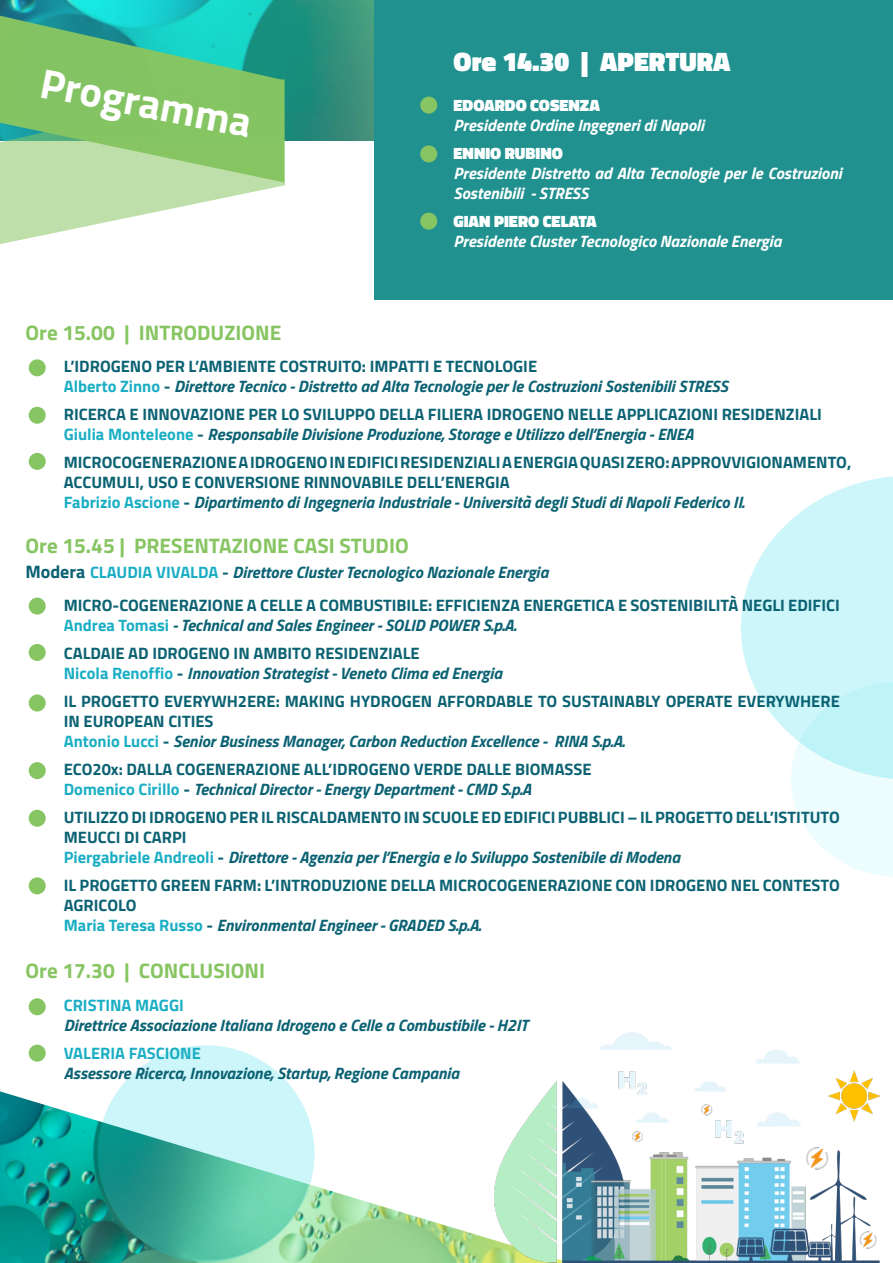
<style>
.page{position:relative;width:893px;height:1263px;background:#fff}
.page>*{position:absolute;margin:0;border:0;box-sizing:border-box;transform-origin:0 0}
.t1{font:700 42px "Titillium Web";color:#fff}
.Paragrafo_base{font:900 27px "Titillium Web";color:#fff}
.Paragrafo_base-2{font:700 21px "Titillium Web";color:#87c562}
.Paragrafo_base-3{font:italic 700 16.5px "Titillium Web";color:#0b6273}
.Paragrafo_base-4{font:700 16.5px/19.8px "Titillium Web";color:#0b6273}
.t2{font:italic 700 16.5px/19.8px "Titillium Web";color:#fff}
.t3{font:900 16.5px "Titillium Web";color:#fff}
.t4{font:700 16.5px "Titillium Web";color:#1aaec4}
.s1{font-style:normal;color:#1aaec4}
.s2{font-style:normal}
.s3{font-style:normal;font-size:18px}
</style>
<div class="page">
<img style="left:284px;top:0;width:90px;height:141px">
<div style="left:374px;top:0;width:519px;height:300px;background:#219190"></div>
<img style="left:0;top:1091px;width:567px;height:172px">
<svg style="left:0;top:0;width:284px;height:79px"></svg>
<svg style="left:98px;top:1045px;width:216px;height:217px"></svg>
<svg style="left:0;top:79px;width:285px;height:165px"></svg>
<img style="left:495px;top:1032px;width:385px;height:230px">
<svg style="left:741px;top:476px;width:152px;height:259px;fill:#ccf6fa"></svg>
<svg style="left:791px;top:682px;width:102px;height:195px"></svg>
<div style="left:29px;top:598px;width:17px;height:17px;background:#87c562;border-radius:50%"></div>
<div style="left:29px;top:644px;width:17px;height:17px;background:#87c562;border-radius:50%"></div>
<div style="left:29px;top:694px;width:17px;height:17px;background:#87c562;border-radius:50%"></div>
<div style="left:29px;top:762px;width:17px;height:17px;background:#87c562;border-radius:50%"></div>
<div style="left:29px;top:810px;width:17px;height:17px;background:#87c562;border-radius:50%"></div>
<div style="left:29px;top:877px;width:17px;height:17px;background:#87c562;border-radius:50%"></div>
<div style="left:29px;top:998px;width:17px;height:17px;background:#87c562;border-radius:50%"></div>
<div style="left:29px;top:1044px;width:17px;height:18px;background:#87c562;border-radius:50%"></div>
<div style="left:420px;top:97px;width:17px;height:17px;background:#87c562;border-radius:50%"></div>
<div style="left:420px;top:145px;width:17px;height:17px;background:#87c562;border-radius:50%"></div>
<div style="left:420px;top:213px;width:17px;height:17px;background:#87c562;border-radius:50%"></div>
<div style="left:29px;top:359px;width:17px;height:17px;background:#87c562;border-radius:50%"></div>
<div style="left:29px;top:407px;width:17px;height:17px;background:#87c562;border-radius:50%"></div>
<div style="left:29px;top:453px;width:17px;height:17px;background:#87c562;border-radius:50%"></div>
<p class="t1" style="left:47px;top:51px;width:216px;rotate:11deg">Programma</p>
<p class="Paragrafo_base" style="left:454px;top:42px;width:278px">Ore 14.30 | APERTURA</p>
<p class="t3" style="left:454px;top:93px;width:148px">EDOARDO COSENZA</p>
<p class="t2" style="left:454px;top:114px;width:252px">Presidente Ordine Ingegneri di Napoli</p>
<p class="t3" style="left:454px;top:141px;width:111px">ENNIO RUBINO</p>
<p class="t2" style="left:454px;top:162px;width:390px">Presidente Distretto ad Alta Tecnologie per le Costruzioni<br>Sostenibili - STRESS</p>
<p class="t3" style="left:454px;top:209px;width:144px">GIAN PIERO CELATA</p>
<p class="t2" style="left:454px;top:230px;width:330px">Presidente Cluster Tecnologico Nazionale Energia</p>
<p class="Paragrafo_base-2" style="left:26px;top:316px;width:257px">Ore 15.00 | INTRODUZIONE</p>
<p class="Paragrafo_base-4" style="left:64px;top:356px;width:475px">L’IDROGENO PER L’AMBIENTE COSTRUITO: IMPATTI E TECNOLOGIE</p>
<p class="Paragrafo_base-3" style="left:64px;top:373px;width:666px"><span class="s1">Alberto Zinno</span> <span class="s2">-</span> Direttore Tecnico - Distretto ad Alta Tecnologie per le Costruzioni Sostenibili STRESS</p>
<p class="Paragrafo_base-4" style="left:64px;top:404px;width:759px">RICERCA E INNOVAZIONE PER LO SVILUPPO DELLA FILIERA IDROGENO NELLE APPLICAZIONI RESIDENZIALI</p>
<p class="Paragrafo_base-3" style="left:64px;top:421px;width:631px"><span class="s1">Giulia Monteleone</span> <span class="s2">-</span> Responsabile Divisione Produzione, Storage e Utilizzo dell’Energia - ENEA</p>
<p class="Paragrafo_base-4" style="left:64px;top:452px;width:789px">MICROCOGENERAZIONE A IDROGENO IN EDIFICI RESIDENZIALI A ENERGIA QUASI ZERO: APPROVVIGIONAMENTO,<br>ACCUMULI, USO E CONVERSIONE RINNOVABILE DELL’ENERGIA</p>
<p class="Paragrafo_base-3" style="left:64px;top:489px;width:682px"><span class="s1">Fabrizio Ascione</span> <span class="s2">-</span> Dipartimento di Ingegneria Industriale - Università degli Studi di Napoli Federico II.</p>
<p class="Paragrafo_base-2" style="left:26px;top:530px;width:385px">Ore 15.45 | PRESENTAZIONE CASI STUDIO</p>
<p class="Paragrafo_base-3" style="left:26px;top:560px;width:524px"><span class="s3">Modera</span> <span class="s1">CLAUDIA VIVALDA</span> <span class="s2">-</span> Direttore Cluster Tecnologico Nazionale Energia</p>
<p class="Paragrafo_base-4" style="left:64px;top:594px;width:777px">MICRO-COGENERAZIONE A CELLE A COMBUSTIBILE: EFFICIENZA ENERGETICA E SOSTENIBILITÀ NEGLI EDIFICI</p>
<p class="Paragrafo_base-3" style="left:64px;top:612px;width:454px"><span class="s1">Andrea Tomasi</span> - Technical and Sales Engineer - SOLID POWER S.p.A.</p>
<p class="Paragrafo_base-4" style="left:64px;top:642px;width:357px">CALDAIE AD IDROGENO IN AMBITO RESIDENZIALE</p>
<p class="Paragrafo_base-3" style="left:64px;top:660px;width:440px"><span class="s1">Nicola Renoffio</span> <span class="s2">-</span> Innovation Strategist - Veneto Clima ed Energia</p>
<p class="Paragrafo_base-4" style="left:64px;top:691px;width:777px">IL PROGETTO EVERYWH2ERE: MAKING HYDROGEN AFFORDABLE TO SUSTAINABLY OPERATE EVERYWHERE<br>IN EUROPEAN CITIES</p>
<p class="Paragrafo_base-3" style="left:64px;top:728px;width:562px"><span class="s1">Antonio Lucci</span> <span class="s2">-</span> Senior Business Manager, Carbon Reduction Excellence - RINA S.p.A.</p>
<p class="Paragrafo_base-4" style="left:64px;top:759px;width:529px">ECO20x: DALLA COGENERAZIONE ALL’IDROGENO VERDE DALLE BIOMASSE</p>
<p class="Paragrafo_base-3" style="left:64px;top:776px;width:469px"><span class="s1">Domenico Cirillo</span> <span class="s2">-</span> Technical Director - Energy Department - CMD S.p.A</p>
<p class="Paragrafo_base-4" style="left:64px;top:807px;width:777px">UTILIZZO DI IDROGENO PER IL RISCALDAMENTO IN SCUOLE ED EDIFICI PUBBLICI – IL PROGETTO DELL’ISTITUTO<br>MEUCCI DI CARPI</p>
<p class="Paragrafo_base-3" style="left:64px;top:844px;width:618px"><span class="s1">Piergabriele Andreoli</span> <span class="s2">-</span> Direttore - Agenzia per l’Energia e lo Sviluppo Sostenibile di Modena</p>
<p class="Paragrafo_base-4" style="left:64px;top:875px;width:778px">IL PROGETTO GREEN FARM: L’INTRODUZIONE DELLA MICROCOGENERAZIONE CON IDROGENO NEL CONTESTO<br>AGRICOLO</p>
<p class="Paragrafo_base-3" style="left:64px;top:912px;width:419px"><span class="s1">Maria Teresa Russo</span> <span class="s2">-</span> Environmental Engineer - GRADED S.p.A.</p>
<p class="Paragrafo_base-2" style="left:26px;top:955px;width:241px">Ore 17.30 | CONCLUSIONI</p>
<p class="t4" style="left:64px;top:993px;width:122px">CRISTINA MAGGI</p>
<p class="Paragrafo_base-3" style="left:64px;top:1012px;width:466px">Direttrice Associazione Italiana Idrogeno e Celle a Combustibile - H2IT</p>
<p class="t4" style="left:64px;top:1041px;width:139px">VALERIA FASCIONE</p>
<p class="Paragrafo_base-3" style="left:64px;top:1060px;width:397px">Assessore Ricerca, Innovazione, Startup, Regione Campania</p>
</div>
